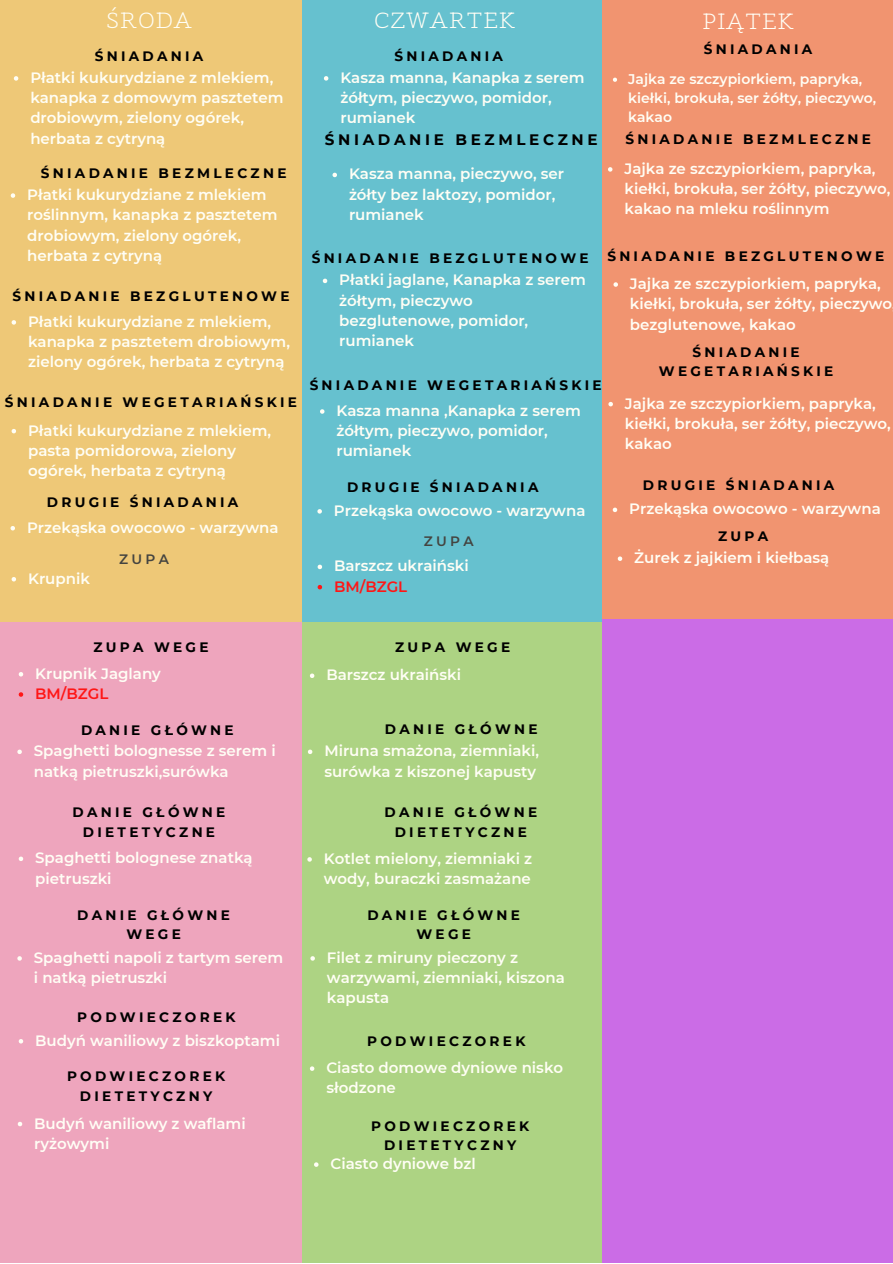
<style>
.page{position:relative;width:893px;height:1264px;background:#fff}
.page>*{position:absolute;margin:0;border:0;box-sizing:border-box;transform-origin:0 0}
.t1{font:300 21.3px "Sean Slab";letter-spacing:.05em;color:#fffef5}
.t2{font:700 15.15px "Montserrat";letter-spacing:.24em;color:#000}
.t3{font:600 15px/20.2px "Montserrat";color:#fffef5}
.t4{font:600 15px "Montserrat";color:#ff1616}
.t5{font:600 13.95px/18.9px "Montserrat";color:#fffef5}
.t6{font:700 13.65px/19px "Montserrat";letter-spacing:.24em;color:#000;text-align:center}
.t7{font:600 13.65px "Montserrat";letter-spacing:.24em;color:#444440}
</style>
<div class="page">
<div style="left:301px;top:0;width:303px;height:641px;background:#66c1cf"></div>
<div style="left:602px;top:0;width:290px;height:637px;background:#f19470"></div>
<div style="left:0;top:0;width:301px;height:622px;background:#eec877"></div>
<div style="left:298px;top:621px;width:304px;height:641px;background:#add383"></div>
<div style="left:0;top:621px;width:301px;height:641px;background:#eea5bd"></div>
<div style="left:602px;top:619px;width:290px;height:643px;background:#cb6ce6"></div>
<svg style="left:324px;top:76px;width:4px;height:5px"></svg>
<svg style="left:332px;top:173px;width:5px;height:4px"></svg>
<svg style="left:323px;top:279px;width:4px;height:4px"></svg>
<svg style="left:320px;top:409px;width:4px;height:5px"></svg>
<svg style="left:317px;top:564px;width:5px;height:5px"></svg>
<svg style="left:317px;top:585px;width:5px;height:4px"></svg>
<svg style="left:310px;top:673px;width:4px;height:5px"></svg>
<svg style="left:308px;top:749px;width:4px;height:5px"></svg>
<svg style="left:307px;top:857px;width:5px;height:4px"></svg>
<svg style="left:310px;top:1066px;width:4px;height:4px"></svg>
<svg style="left:314px;top:1162px;width:4px;height:4px"></svg>
<svg style="left:310px;top:956px;width:5px;height:4px"></svg>
<svg style="left:14px;top:76px;width:4px;height:5px"></svg>
<svg style="left:11px;top:193px;width:4px;height:5px"></svg>
<svg style="left:12px;top:320px;width:4px;height:4px"></svg>
<svg style="left:12px;top:429px;width:4px;height:4px"></svg>
<svg style="left:12px;top:577px;width:4px;height:4px"></svg>
<svg style="left:19px;top:672px;width:4px;height:4px"></svg>
<svg style="left:19px;top:692px;width:4px;height:4px"></svg>
<svg style="left:17px;top:749px;width:5px;height:5px"></svg>
<svg style="left:19px;top:856px;width:4px;height:5px"></svg>
<svg style="left:17px;top:956px;width:5px;height:4px"></svg>
<svg style="left:19px;top:1039px;width:4px;height:4px"></svg>
<svg style="left:18px;top:1121px;width:4px;height:5px"></svg>
<svg style="left:11px;top:526px;width:4px;height:4px"></svg>
<svg style="left:317px;top:509px;width:5px;height:4px"></svg>
<svg style="left:613px;top:78px;width:4px;height:4px"></svg>
<svg style="left:608px;top:167px;width:4px;height:5px"></svg>
<svg style="left:613px;top:282px;width:5px;height:5px"></svg>
<svg style="left:608px;top:402px;width:5px;height:4px"></svg>
<svg style="left:612px;top:507px;width:5px;height:5px"></svg>
<svg style="left:617px;top:556px;width:5px;height:5px"></svg>
<h1 class="t1" style="left:106px;top:5px;width:87px">ŚRODA</h1>
<p class="t6" style="left:95px;top:47px;width:110px">ŚNIADANIA</p>
<p class="t3" style="left:30px;top:67px;width:255px">Płatki kukurydziane z mlekiem, kanapka z domowym pasztetem drobiowym, zielony ogórek, herbata z cytryną</p>
<p class="t6" style="left:41px;top:164px;width:247px">ŚNIADANIE BEZMLECZNE</p>
<p class="t3" style="left:27px;top:184px;width:252px">Płatki kukurydziane z mlekiem roślinnym, kanapka z pasztetem drobiowym, zielony ogórek, herbata z cytryną</p>
<p class="t6" style="left:13px;top:286px;width:278px">ŚNIADANIE BEZGLUTENOWE</p>
<p class="t3" style="left:28px;top:311px;width:263px">Płatki kukurydziane z mlekiem, kanapka z pasztetem drobiowym, zielony ogórek, herbata z cytryną</p>
<p class="t6" style="left:5px;top:392px;width:293px">ŚNIADANIE WEGETARIAŃSKIE</p>
<p class="t3" style="left:28px;top:420px;width:244px">Płatki kukurydziane z mlekiem, pasta pomidorowa, zielony ogórek, herbata z cytryną</p>
<p class="t6" style="left:47px;top:492px;width:193px">DRUGIE ŚNIADANIA</p>
<p class="t3" style="left:27px;top:517px;width:253px">Przekąska owocowo - warzywna</p>
<p class="t3" style="left:28px;top:568px;width:63px">Krupnik</p>
<p class="t7" style="left:119px;top:551px;width:51px">ZUPA</p>
<h1 class="t1" style="left:374px;top:5px;width:143px">CZWARTEK</h1>
<p class="t6" style="left:394px;top:47px;width:110px">ŚNIADANIA</p>
<p class="t3" style="left:340px;top:67px;width:246px">Kasza manna, Kanapka z serem żółtym, pieczywo, pomidor, rumianek</p>
<p class="t2" style="left:325px;top:130px;width:274px">ŚNIADANIE BEZMLECZNE</p>
<p class="t3" style="left:349px;top:164px;width:217px">Kasza manna, pieczywo, ser żółty bez laktozy, pomidor, rumianek</p>
<p class="t6" style="left:312px;top:249px;width:278px">ŚNIADANIE BEZGLUTENOWE</p>
<p class="t3" style="left:339px;top:270px;width:248px">Płatki jaglane, Kanapka z serem żółtym, pieczywo bezglutenowe, pomidor, rumianek</p>
<p class="t6" style="left:309px;top:375px;width:293px">ŚNIADANIE WEGETARIAŃSKIE</p>
<p class="t3" style="left:336px;top:400px;width:246px">Kasza manna ,Kanapka z serem żółtym, pieczywo, pomidor, rumianek</p>
<h1 class="t1" style="left:702px;top:7px;width:93px">PIĄTEK</h1>
<p class="t6" style="left:703px;top:40px;width:110px">ŚNIADANIA</p>
<p class="t5" style="left:628px;top:69px;width:249px">Jajka ze szczypiorkiem, papryka, kiełki, brokuła, ser żółty, pieczywo, kakao</p>
<p class="t6" style="left:625px;top:129px;width:247px">ŚNIADANIE BEZMLECZNE</p>
<p class="t3" style="left:624px;top:158px;width:267px">Jajka ze szczypiorkiem, papryka, kiełki, brokuła, ser żółty, pieczywo, kakao na mleku roślinnym</p>
<p class="t6" style="left:607px;top:246px;width:278px">ŚNIADANIE BEZGLUTENOWE</p>
<p class="t3" style="left:630px;top:273px;width:264px">Jajka ze szczypiorkiem, papryka, kiełki, brokuła, ser żółty, pieczywo bezglutenowe, kakao</p>
<p class="t6" style="left:658px;top:342px;width:176px">ŚNIADANIE<br>WEGETARIAŃSKIE</p>
<p class="t3" style="left:625px;top:393px;width:267px">Jajka ze szczypiorkiem, papryka, kiełki, brokuła, ser żółty, pieczywo, kakao</p>
<p class="t6" style="left:347px;top:478px;width:193px">DRUGIE ŚNIADANIA</p>
<p class="t3" style="left:334px;top:500px;width:253px">Przekąska owocowo - warzywna</p>
<p class="t7" style="left:424px;top:532px;width:51px">ZUPA</p>
<p class="t3" style="left:334px;top:556px;width:136px">Barszcz ukraiński</p>
<p class="t4" style="left:334px;top:577px;width:75px">BM/BZGL</p>
<p class="t6" style="left:642px;top:476px;width:193px">DRUGIE ŚNIADANIA</p>
<p class="t3" style="left:629px;top:499px;width:253px">Przekąska owocowo - warzywna</p>
<p class="t6" style="left:718px;top:526px;width:52px">ZUPA</p>
<p class="t3" style="left:634px;top:547px;width:196px">Żurek z jajkiem i kiełbasą</p>
<p class="t6" style="left:93px;top:637px;width:117px">ZUPA WEGE</p>
<p class="t3" style="left:35px;top:663px;width:127px">Krupnik Jaglany</p>
<p class="t4" style="left:35px;top:684px;width:75px">BM/BZGL</p>
<p class="t6" style="left:81px;top:720px;width:154px">DANIE GŁÓWNE</p>
<p class="t3" style="left:34px;top:740px;width:243px">Spaghetti bolognesse z serem i natką pietruszki,surówka</p>
<p class="t6" style="left:73px;top:803px;width:154px">DANIE GŁÓWNE<br>DIETETYCZNE</p>
<p class="t3" style="left:35px;top:847px;width:219px">Spaghetti bolognese znatką pietruszki</p>
<p class="t6" style="left:77px;top:905px;width:154px">DANIE GŁÓWNE<br>WEGE</p>
<p class="t3" style="left:34px;top:947px;width:251px">Spaghetti napoli z tartym serem i natką pietruszki</p>
<p class="t6" style="left:77px;top:1007px;width:160px">PODWIECZOREK</p>
<p class="t3" style="left:35px;top:1030px;width:246px">Budyń waniliowy z biszkoptami</p>
<p class="t6" style="left:67px;top:1066px;width:160px">PODWIECZOREK<br>DIETETYCZNY</p>
<p class="t3" style="left:34px;top:1112px;width:213px">Budyń waniliowy z waflami ryżowymi</p>
<p class="t6" style="left:395px;top:637px;width:117px">ZUPA WEGE</p>
<p class="t3" style="left:326px;top:664px;width:136px">Barszcz ukraiński</p>
<p class="t6" style="left:385px;top:719px;width:154px">DANIE GŁÓWNE</p>
<p class="t3" style="left:324px;top:740px;width:216px">Miruna smażona, ziemniaki, surówka z kiszonej kapusty</p>
<p class="t6" style="left:384px;top:803px;width:154px">DANIE GŁÓWNE<br>DIETETYCZNE</p>
<p class="t3" style="left:324px;top:848px;width:210px">Kotlet mielony, ziemniaki z wody, buraczki zasmażane</p>
<p class="t6" style="left:367px;top:905px;width:154px">DANIE GŁÓWNE<br>WEGE</p>
<p class="t3" style="left:327px;top:947px;width:239px">Filet z miruny pieczony z warzywami, ziemniaki, kiszona kapusta</p>
<p class="t6" style="left:367px;top:1031px;width:160px">PODWIECZOREK</p>
<p class="t3" style="left:326px;top:1057px;width:238px">Ciasto domowe dyniowe nisko słodzone</p>
<p class="t6" style="left:371px;top:1116px;width:160px">PODWIECZOREK<br>DIETETYCZNY</p>
<p class="t3" style="left:330px;top:1153px;width:147px">Ciasto dyniowe bzl</p>
</div>
